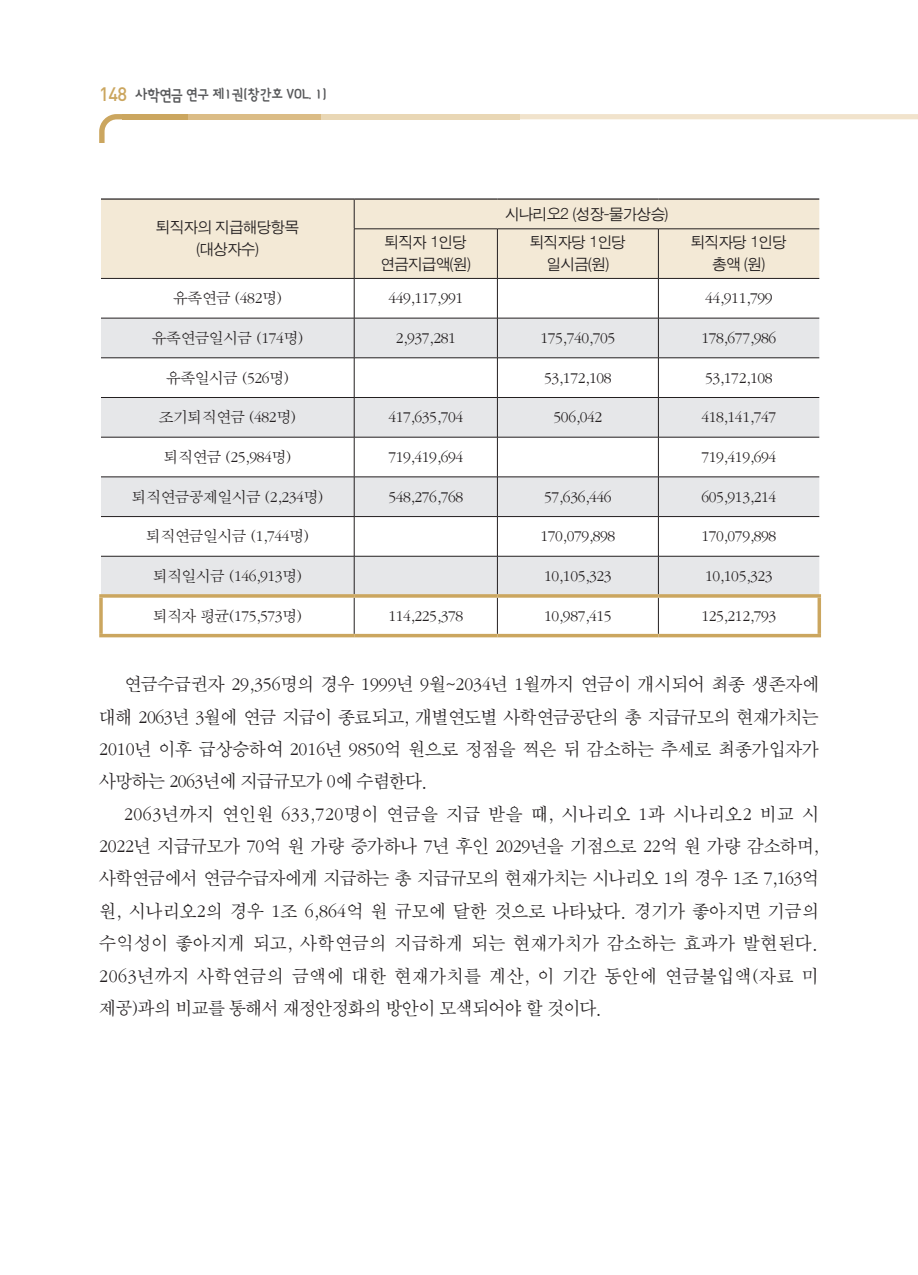
<style>
.page{position:relative;width:918px;height:1275px;background:#fff}
.page>*{position:absolute;margin:0;border:0;box-sizing:border-box;transform-origin:0 0}
.t1{font:19.25px/32.4px "Sand Sm";color:#231f20;text-align:justify}
.xl65{font:16.28px "Sand Sm";letter-spacing:-.02em;color:#231f20}
.Ç____ë{font:16.28px "Sand Sm";letter-spacing:-.02em;color:#231f20}
.Ç____ë-2{font:15.75px/22.1px "Sand Jg";letter-spacing:-.02em;color:#231f20;text-align:center}
.ÙÅÁ_Û{font:14.88px "Sang Sang Title B";color:#57585a;scale:.95 1}
.s1{font-family:"DIN";font-weight:500;font-size:19.25px;color:#cba65f}
.s2{font-size:15.75px}
</style>
<div class="page">
<div style="left:101px;top:200px;width:718px;height:78px;background:#f3e9d6"></div>
<svg style="left:101px;top:319px;width:718px;height:275px;fill:#e6e7e9"></svg>
<hr style="left:101px;top:198px;width:253px;height:2px;background:#231f20">
<hr style="left:354px;top:198px;width:143px;height:2px;background:#231f20">
<hr style="left:497px;top:198px;width:161px;height:2px;background:#231f20">
<hr style="left:658px;top:198px;width:161px;height:2px;background:#231f20">
<svg style="left:354px;top:200px;width:1px;height:29px"></svg>
<hr style="left:354px;top:229px;width:143px;height:1px;background:#231f20">
<hr style="left:354px;top:229px;width:1px;height:49px;background:#231f20">
<hr style="left:497px;top:229px;width:161px;height:1px;background:#231f20">
<hr style="left:497px;top:229px;width:1px;height:49px;background:#231f20">
<hr style="left:658px;top:229px;width:161px;height:1px;background:#231f20">
<hr style="left:658px;top:229px;width:1px;height:49px;background:#231f20">
<hr style="left:101px;top:278px;width:253px;height:1px;background:#231f20">
<hr style="left:354px;top:278px;width:143px;height:1px;background:#231f20">
<hr style="left:354px;top:279px;width:1px;height:39px;background:#231f20">
<hr style="left:497px;top:278px;width:161px;height:1px;background:#231f20">
<hr style="left:497px;top:279px;width:1px;height:39px;background:#231f20">
<hr style="left:658px;top:278px;width:161px;height:1px;background:#231f20">
<hr style="left:658px;top:279px;width:1px;height:39px;background:#231f20">
<hr style="left:101px;top:318px;width:253px;height:1px;background:#231f20">
<hr style="left:354px;top:318px;width:143px;height:1px;background:#231f20">
<hr style="left:354px;top:318px;width:1px;height:40px;background:#231f20">
<hr style="left:497px;top:318px;width:161px;height:1px;background:#231f20">
<hr style="left:497px;top:318px;width:1px;height:40px;background:#231f20">
<hr style="left:658px;top:318px;width:161px;height:1px;background:#231f20">
<hr style="left:658px;top:318px;width:1px;height:40px;background:#231f20">
<hr style="left:101px;top:357px;width:253px;height:1px;background:#231f20">
<hr style="left:354px;top:357px;width:143px;height:1px;background:#231f20">
<hr style="left:354px;top:358px;width:1px;height:39px;background:#231f20">
<hr style="left:497px;top:357px;width:161px;height:1px;background:#231f20">
<hr style="left:497px;top:358px;width:1px;height:39px;background:#231f20">
<hr style="left:658px;top:357px;width:161px;height:1px;background:#231f20">
<hr style="left:658px;top:358px;width:1px;height:39px;background:#231f20">
<hr style="left:101px;top:397px;width:253px;height:1px;background:#231f20">
<hr style="left:354px;top:397px;width:143px;height:1px;background:#231f20">
<hr style="left:354px;top:398px;width:1px;height:39px;background:#231f20">
<hr style="left:497px;top:397px;width:161px;height:1px;background:#231f20">
<hr style="left:497px;top:398px;width:1px;height:39px;background:#231f20">
<hr style="left:658px;top:397px;width:161px;height:1px;background:#231f20">
<hr style="left:658px;top:398px;width:1px;height:39px;background:#231f20">
<hr style="left:101px;top:437px;width:253px;height:1px;background:#231f20">
<hr style="left:354px;top:437px;width:143px;height:1px;background:#231f20">
<hr style="left:354px;top:437px;width:1px;height:40px;background:#231f20">
<hr style="left:497px;top:437px;width:161px;height:1px;background:#231f20">
<hr style="left:497px;top:437px;width:1px;height:40px;background:#231f20">
<hr style="left:658px;top:437px;width:161px;height:1px;background:#231f20">
<hr style="left:658px;top:437px;width:1px;height:40px;background:#231f20">
<hr style="left:101px;top:477px;width:253px;height:1px;background:#231f20">
<hr style="left:354px;top:477px;width:143px;height:1px;background:#231f20">
<hr style="left:354px;top:477px;width:1px;height:39px;background:#231f20">
<hr style="left:497px;top:477px;width:161px;height:1px;background:#231f20">
<hr style="left:497px;top:477px;width:1px;height:39px;background:#231f20">
<hr style="left:658px;top:477px;width:161px;height:1px;background:#231f20">
<hr style="left:658px;top:477px;width:1px;height:39px;background:#231f20">
<hr style="left:101px;top:516px;width:253px;height:1px;background:#231f20">
<hr style="left:354px;top:516px;width:143px;height:1px;background:#231f20">
<hr style="left:354px;top:517px;width:1px;height:39px;background:#231f20">
<hr style="left:497px;top:516px;width:161px;height:1px;background:#231f20">
<hr style="left:497px;top:517px;width:1px;height:39px;background:#231f20">
<hr style="left:658px;top:516px;width:161px;height:1px;background:#231f20">
<hr style="left:658px;top:517px;width:1px;height:39px;background:#231f20">
<hr style="left:101px;top:556px;width:253px;height:1px;background:#231f20">
<hr style="left:354px;top:556px;width:143px;height:1px;background:#231f20">
<hr style="left:354px;top:556px;width:1px;height:38px;background:#231f20">
<hr style="left:497px;top:556px;width:161px;height:1px;background:#231f20">
<hr style="left:497px;top:556px;width:1px;height:38px;background:#231f20">
<hr style="left:658px;top:556px;width:161px;height:1px;background:#231f20">
<hr style="left:658px;top:556px;width:1px;height:38px;background:#231f20">
<hr style="left:354px;top:598px;width:1px;height:36px;background:#231f20">
<hr style="left:497px;top:598px;width:1px;height:36px;background:#231f20">
<hr style="left:658px;top:598px;width:1px;height:36px;background:#231f20">
<svg style="left:99px;top:594px;width:255px;height:4px"></svg>
<svg style="left:99px;top:598px;width:4px;height:36px"></svg>
<svg style="left:354px;top:594px;width:143px;height:4px"></svg>
<svg style="left:497px;top:594px;width:161px;height:4px"></svg>
<svg style="left:658px;top:594px;width:163px;height:4px"></svg>
<svg style="left:817px;top:598px;width:4px;height:36px"></svg>
<hr style="left:99px;top:634px;width:255px;height:3px;background:#cba65f">
<hr style="left:354px;top:634px;width:143px;height:3px;background:#cba65f">
<hr style="left:497px;top:634px;width:161px;height:3px;background:#cba65f">
<hr style="left:658px;top:634px;width:163px;height:3px;background:#cba65f">
<svg style="left:99px;top:114px;width:819px;height:29px"></svg>
<div style="left:122px;top:114px;width:67px;height:5px;background:#cba65f"></div>
<div style="left:189px;top:114px;width:132px;height:5px;background:#dbbc86"></div>
<div style="left:321px;top:114px;width:199px;height:5px;background:#e9d7b5"></div>
<p class="ÙÅÁ_Û" style="left:99px;top:87px;width:241px"><span class="s1">148</span> <span class="s2">사학연금</span> 연구 제1권(창간호 VOL. 1)</p>
<p class="Ç____ë-2" style="left:156px;top:217px;width:144px">퇴직자의 지급해당항목 (대상자수)</p>
<p class="Ç____ë-2" style="left:385px;top:232px;width:83px">퇴직자 1인당</p>
<p class="Ç____ë-2" style="left:381px;top:254px;width:91px">연금지급액(원)</p>
<p class="Ç____ë-2" style="left:505px;top:203px;width:164px">시나리오2 (성장-물가상승)</p>
<p class="Ç____ë-2" style="left:530px;top:232px;width:97px">퇴직자당 1인당</p>
<p class="Ç____ë-2" style="left:547px;top:254px;width:64px">일시금(원)</p>
<p class="Ç____ë-2" style="left:691px;top:232px;width:97px">퇴직자당 1인당</p>
<p class="Ç____ë-2" style="left:712px;top:254px;width:54px">총액 (원)</p>
<p class="Ç____ë" style="left:173px;top:291px;width:110px">유족연금 (482명)</p>
<p class="xl65" style="left:388px;top:291px;width:76px">449,117,991</p>
<p class="xl65" style="left:705px;top:291px;width:69px">44,911,799</p>
<p class="Ç____ë" style="left:152px;top:330px;width:153px">유족연금일시금 (174명)</p>
<p class="xl65" style="left:396px;top:330px;width:62px">2,937,281</p>
<p class="xl65" style="left:540px;top:330px;width:76px">175,740,705</p>
<p class="xl65" style="left:701px;top:330px;width:76px">178,677,986</p>
<p class="Ç____ë" style="left:166px;top:370px;width:125px">유족일시금 (526명)</p>
<p class="xl65" style="left:544px;top:370px;width:69px">53,172,108</p>
<p class="xl65" style="left:705px;top:370px;width:69px">53,172,108</p>
<p class="Ç____ë" style="left:159px;top:410px;width:139px">조기퇴직연금 (482명)</p>
<p class="xl65" style="left:388px;top:410px;width:76px">417,635,704</p>
<p class="xl65" style="left:553px;top:410px;width:50px">506,042</p>
<p class="xl65" style="left:701px;top:410px;width:76px">418,141,747</p>
<p class="Ç____ë" style="left:164px;top:449px;width:129px">퇴직연금 (25,984명)</p>
<p class="xl65" style="left:388px;top:449px;width:76px">719,419,694</p>
<p class="xl65" style="left:701px;top:449px;width:76px">719,419,694</p>
<p class="Ç____ë" style="left:132px;top:489px;width:193px">퇴직연금공제일시금 (2,234명)</p>
<p class="xl65" style="left:388px;top:489px;width:76px">548,276,768</p>
<p class="xl65" style="left:544px;top:489px;width:69px">57,636,446</p>
<p class="xl65" style="left:701px;top:489px;width:76px">605,913,214</p>
<p class="Ç____ë" style="left:146px;top:529px;width:164px">퇴직연금일시금 (1,744명)</p>
<p class="xl65" style="left:540px;top:529px;width:76px">170,079,898</p>
<p class="xl65" style="left:701px;top:529px;width:76px">170,079,898</p>
<p class="Ç____ë" style="left:153px;top:568px;width:151px">퇴직일시금 (146,913명)</p>
<p class="xl65" style="left:544px;top:568px;width:69px">10,105,323</p>
<p class="xl65" style="left:705px;top:568px;width:69px">10,105,323</p>
<p class="Ç____ë" style="left:153px;top:608px;width:151px">퇴직자 평균(175,573명)</p>
<p class="xl65" style="left:388px;top:608px;width:76px">114,225,378</p>
<p class="xl65" style="left:544px;top:608px;width:69px">10,987,415</p>
<p class="xl65" style="left:701px;top:608px;width:76px">125,212,793</p>
<p class="t1" style="left:99px;top:669px;width:721px;text-indent:25px">연금수급권자 29,356명의 경우 1999년 9월~2034년 1월까지 연금이 개시되어 최종 생존자에 대해 2063년 3월에 연금 지급이 종료되고, 개별연도별 사학연금공단의 총 지급규모의 현재가치는 2010년 이후 급상승하여 2016년 9850억 원으로 정점을 찍은 뒤 감소하는 추세로 최종가입자가 사망하는 2063년에 지급규모가 0에 수렴한다.</p>
<p class="t1" style="left:99px;top:798px;width:721px;text-indent:25px">2063년까지 연인원 633,720명이 연금을 지급 받을 때, 시나리오 1과 시나리오2 비교 시 2022년 지급규모가 70억 원 가량 증가하나 7년 후인 2029년을 기점으로 22억 원 가량 감소하며, 사학연금에서 연금수급자에게 지급하는 총 지급규모의 현재가치는 시나리오 1의 경우 1조 7,163억 원, 시나리오2의 경우 1조 6,864억 원 규모에 달한 것으로 나타났다. 경기가 좋아지면 기금의 수익성이 좋아지게 되고, 사학연금의 지급하게 되는 현재가치가 감소하는 효과가 발현된다.<br>2063년까지 사학연금의 금액에 대한 현재가치를 계산, 이 기간 동안에 연금불입액(자료 미 제공)과의 비교를 통해서 재정안정화의 방안이 모색되어야 할 것이다.</p>
</div>
